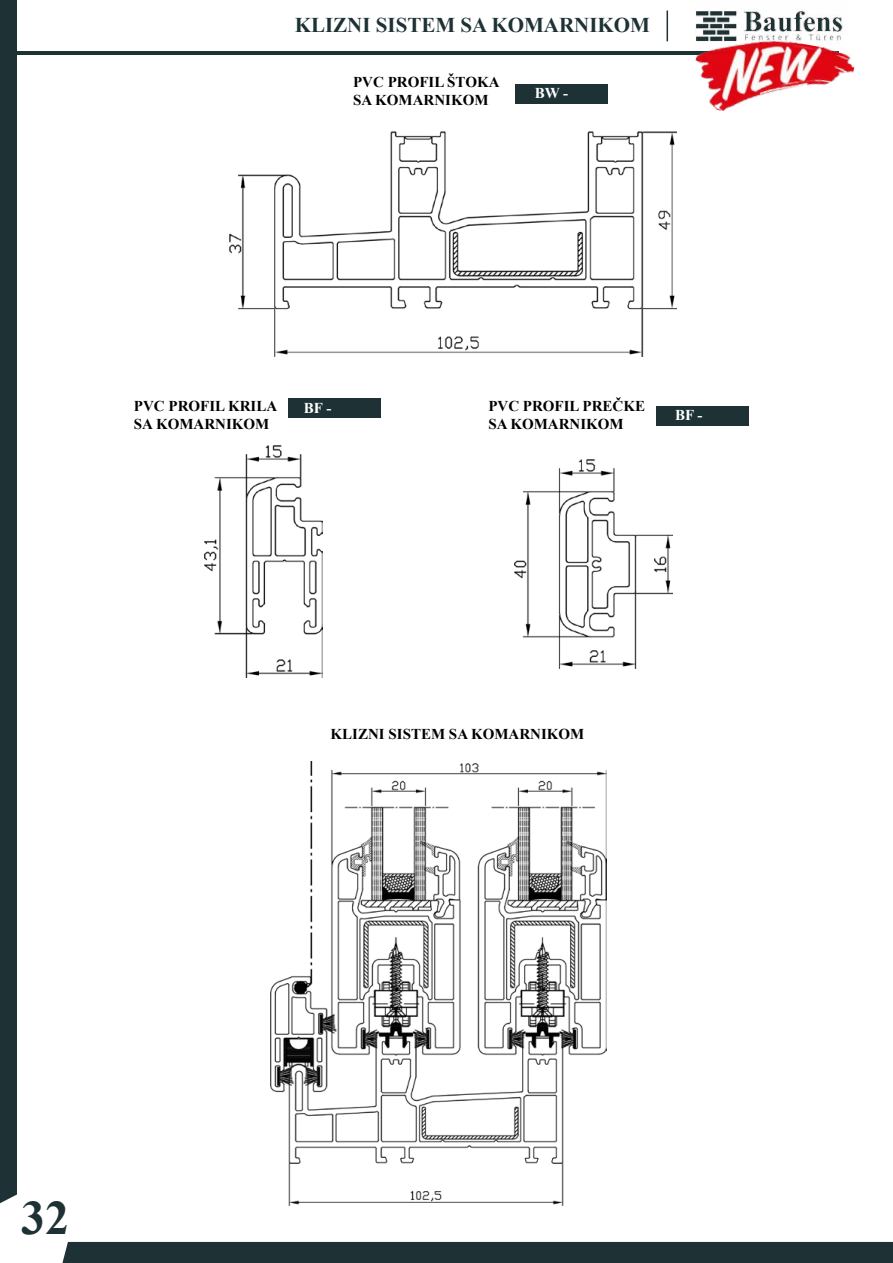
<style>
.page{position:relative;width:893px;height:1263px;background:#fff}
.page>*{position:absolute;margin:0;border:0;box-sizing:border-box;transform-origin:0 0}
.t1{font:700 48px "Times New Roman";color:#1e3235}
.t2{font:700 21px "Times New Roman";color:#1e3235}
.t3{font:700 15px/18px "Times New Roman";color:#000}
.t4{font:700 15px "Times New Roman";color:#fff}
</style>
<div class="page">
<div style="left:0;top:0;width:17px;height:1204px;background:#1e3235"></div>
<div style="left:62px;top:1242px;width:831px;height:21px;background:#1e3235"></div>
<img style="left:696px;top:10px;width:147px;height:16px">
<hr style="left:666px;top:11px;width:2px;height:30px;background:#1e3235">
<hr style="left:0;top:51px;width:839px;height:3px;background:#1e3235">
<img style="left:230px;top:132px;width:446px;height:225px">
<img style="left:204px;top:445px;width:119px;height:232px">
<img style="left:514px;top:460px;width:158px;height:209px">
<div style="left:516px;top:84px;width:92px;height:20px;background:#1e3235"></div>
<div style="left:288px;top:398px;width:92px;height:20px;background:#1e3235"></div>
<div style="left:656px;top:406px;width:92px;height:19px;background:#1e3235"></div>
<img style="left:270px;top:761px;width:336px;height:445px">
<img style="left:688px;top:26px;width:167px;height:85px">
<h2 class="t2" style="left:295px;top:10px;width:357px">KLIZNI SISTEM SA KOMARNIKOM</h2>
<p class="t3" style="left:353px;top:73px;width:148px">PVC PROFIL ŠTOKA<br>SA KOMARNIKOM</p>
<p class="t4" style="left:535px;top:82px;width:35px">BW -</p>
<p class="t3" style="left:134px;top:397px;width:145px">PVC PROFIL KRILA<br>SA KOMARNIKOM</p>
<p class="t4" style="left:304px;top:397px;width:29px">BF -</p>
<p class="t3" style="left:488px;top:397px;width:158px">PVC PROFIL PREČKE<br>SA KOMARNIKOM</p>
<p class="t4" style="left:675px;top:404px;width:29px">BF -</p>
<p class="t3" style="left:331px;top:725px;width:255px">KLIZNI SISTEM SA KOMARNIKOM</p>
<h1 class="t1" style="left:21px;top:1183px;width:49px">32</h1>
</div>
